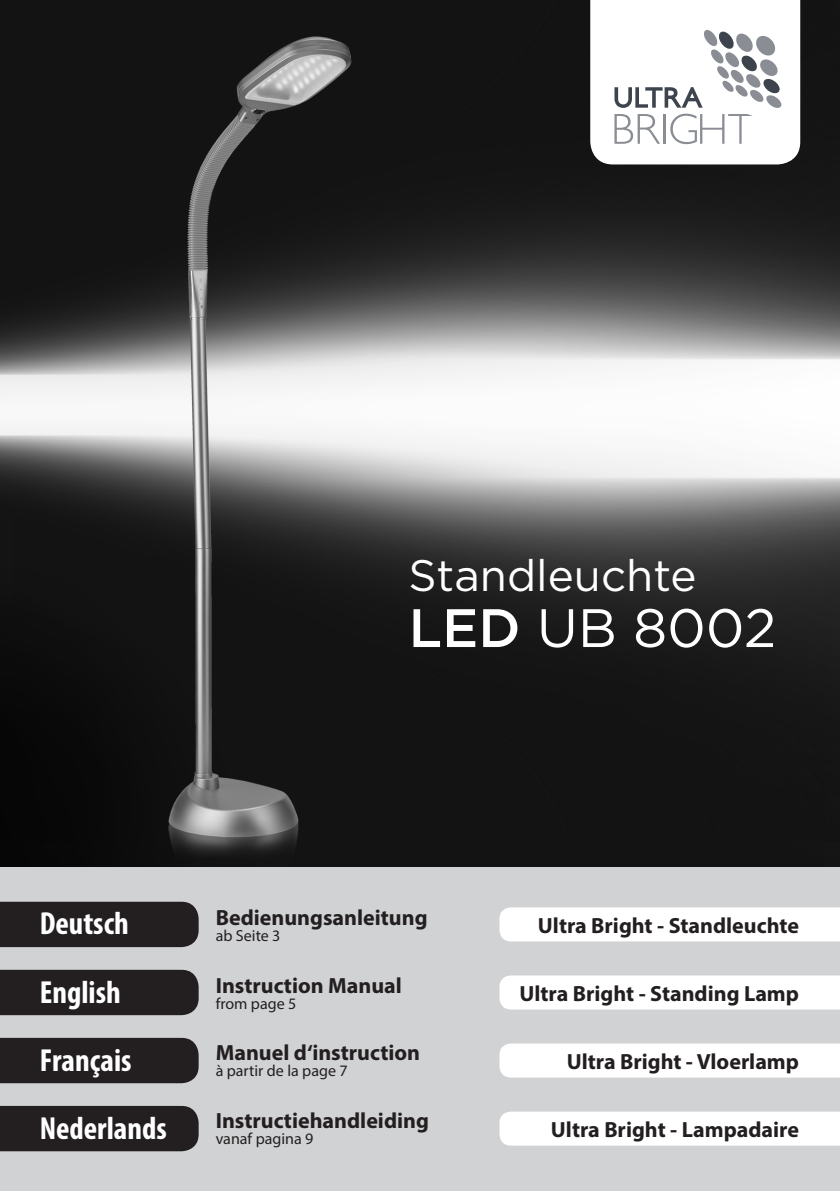
<style>
.page{position:relative;width:840px;height:1191px;background:#fff}
.page>*{position:absolute;margin:0;border:0;box-sizing:border-box;transform-origin:0 0}
.t1{font:54px "Gotham";color:#fff}
.t2{font:44px "Gotham";color:#fff}
.t3{font:700 condensed 32px/68px "Myriad Pro";color:#fff}
.t4{font:700 22px "Myriad Pro";color:#231f20}
.t5{font:16px "Myriad Pro";color:#231f20}
.s1{font-weight:500}
</style>
<div class="page">
<img style="left:0;top:0;width:839px;height:867px">
<div style="left:0;top:867px;width:839px;height:324px;background:#d1d2d4"></div>
<div style="left:499px;top:907px;width:340px;height:34px;background:#fff"></div>
<div style="left:0;top:901px;width:198px;height:46px;background:#231f20"></div>
<div style="left:0;top:969px;width:198px;height:46px;background:#231f20"></div>
<div style="left:0;top:1037px;width:198px;height:46px;background:#231f20"></div>
<div style="left:0;top:1106px;width:198px;height:45px;background:#231f20"></div>
<div style="left:499px;top:975px;width:340px;height:34px;background:#fff"></div>
<div style="left:499px;top:1043px;width:340px;height:34px;background:#fff"></div>
<div style="left:499px;top:1111px;width:340px;height:34px;background:#fff"></div>
<svg style="left:590px;top:0;width:209px;height:164px"></svg>
<h2 class="t2" style="left:408px;top:547px;width:289px">Standleuchte</h2>
<h1 class="t1" style="left:408px;top:593px;width:369px"><span class="s1">LED</span> UB 8002</h1>
<p class="t4" style="left:215px;top:903px;width:213px">Bedienungsanleitung</p>
<p class="t5" style="left:215px;top:926px;width:66px">ab Seite 3</p>
<p class="t4" style="left:215px;top:971px;width:188px">Instruction Manual</p>
<p class="t5" style="left:215px;top:993px;width:82px">from page 5</p>
<p class="t4" style="left:215px;top:1038px;width:206px">Manuel d‘instruction</p>
<p class="t5" style="left:215px;top:1061px;width:133px">à partir de la page 7</p>
<p class="t4" style="left:215px;top:1106px;width:215px">Instructiehandleiding</p>
<p class="t5" style="left:215px;top:1128px;width:99px">vanaf pagina 9</p>
<h3 class="t3" style="left:40px;top:889px;width:90px">Deutsch</h3>
<p class="t4" style="left:537px;top:911px;width:262px">Ultra Bright - Standleuchte</p>
<h3 class="t3" style="left:40px;top:957px;width:128px">English<br>Français<br>Nederlands</h3>
<p class="t4" style="left:519px;top:979px;width:281px">Ultra Bright - Standing Lamp</p>
<p class="t4" style="left:566px;top:1047px;width:234px">Ultra Bright - Vloerlamp</p>
<p class="t4" style="left:550px;top:1115px;width:249px">Ultra Bright - Lampadaire</p>
</div>
